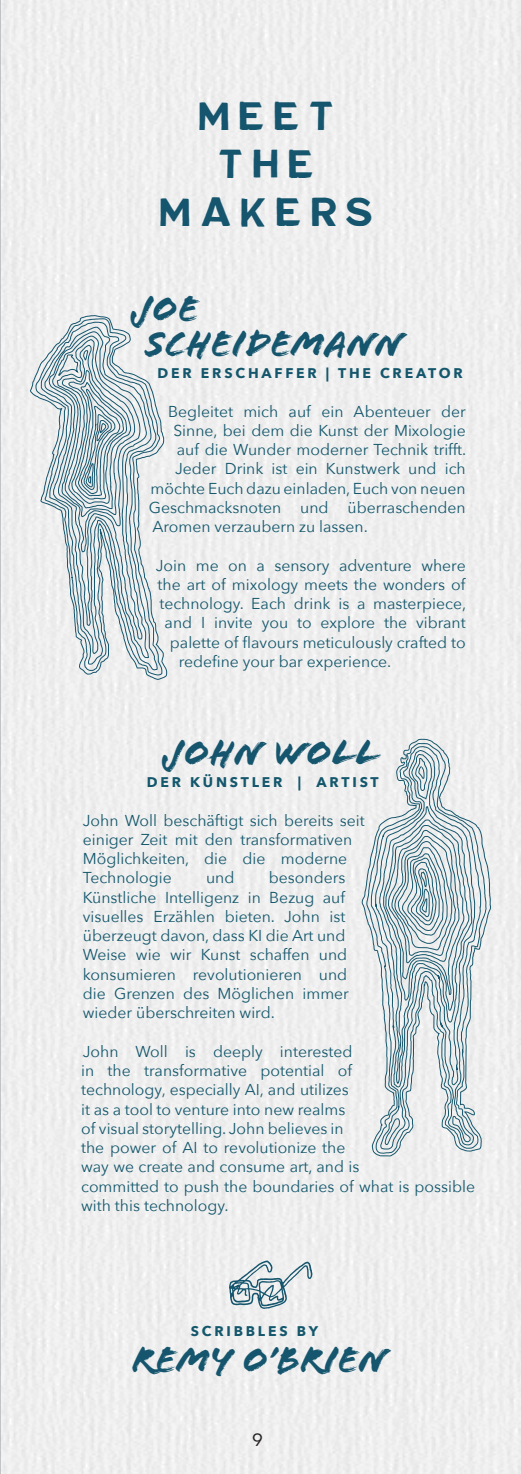
<style>
.page{position:relative;width:521px;height:1474px;background:#fff}
.page>*{position:absolute;margin:0;border:0;box-sizing:border-box;transform-origin:0 0}
.t1{font:40.25px "Brewisten";letter-spacing:.2em;color:#15556d}
.BREWISTEN_HEADER{font:38.5px "Flood Std";color:#15556d}
.t2{font:21px "Neutra Text";color:#231f20}
.Body_Text{font:15.75px/19.2px "Avenir Next";color:#14576c}
.Body_Text-2{font:700 14px "Avenir Next";letter-spacing:.2em;color:#14576c}
</style>
<div class="page">
<div style="left:1px;top:0;width:520px;height:1473px;background:#eee"></div>
<hr style="left:0;top:0;width:1px;height:1473px;background:#939598">
<svg style="left:30px;top:315px;width:138px;height:365px"></svg>
<svg style="left:58px;top:350px;width:20px;height:26px"></svg>
<svg style="left:361px;top:738px;width:130px;height:529px"></svg>
<svg style="left:229px;top:1260px;width:83px;height:48px"></svg>
<p class="t1" style="left:197px;top:90px;width:139px">MEET</p>
<p class="t1" style="left:217px;top:139px;width:98px">THE</p>
<p class="t1" style="left:159px;top:187px;width:216px">MAKERS</p>
<p class="BREWISTEN_HEADER" style="left:131px;top:287px;width:69px">JOE</p>
<p class="BREWISTEN_HEADER" style="left:145px;top:322px;width:260px">SCHEIDEMANN</p>
<p class="Body_Text-2" style="left:158px;top:361px;width:306px">DER ERSCHAFFER | THE CREATOR</p>
<p class="Body_Text" style="left:168px;top:401px;width:299px">Begleitet mich auf ein Abenteuer der</p>
<p class="Body_Text" style="left:173px;top:420px;width:294px">Sinne, bei dem die Kunst der Mixologie</p>
<p class="Body_Text" style="left:177px;top:439px;width:291px">auf die Wunder moderner Technik trifft.</p>
<p class="Body_Text" style="left:175px;top:458px;width:292px">Jeder Drink ist ein Kunstwerk und ich</p>
<p class="Body_Text" style="left:151px;top:478px;width:316px">möchte Euch dazu einladen, Euch von neuen</p>
<p class="Body_Text" style="left:149px;top:497px;width:318px">Geschmacksnoten und überraschenden</p>
<p class="Body_Text" style="left:152px;top:516px;width:217px">Aromen verzaubern zu lassen.</p>
<p class="Body_Text" style="left:156px;top:555px;width:311px">Join me on a sensory adventure where</p>
<p class="Body_Text" style="left:158px;top:574px;width:309px">the art of mixology meets the wonders of</p>
<p class="Body_Text" style="left:159px;top:593px;width:308px">technology. Each drink is a masterpiece,</p>
<p class="Body_Text" style="left:165px;top:612px;width:303px">and I invite you to explore the vibrant</p>
<p class="Body_Text" style="left:170px;top:632px;width:297px">palette of flavours meticulously crafted to</p>
<p class="Body_Text" style="left:179px;top:651px;width:214px">redefine your bar experience.</p>
<p class="BREWISTEN_HEADER" style="left:163px;top:730px;width:217px">JOHN WOLL</p>
<p class="Body_Text-2" style="left:147px;top:770px;width:233px">DER KÜNSTLER | ARTIST</p>
<p class="Body_Text" style="left:83px;top:809px;width:283px">John Woll beschäftigt sich bereits seit einiger Zeit mit den transformativen<br>Möglichkeiten, die die moderne<br>Technologie</p>
<p class="Body_Text" style="left:83px;top:867px;width:267px;text-indent:186px">besonders<br>Künstliche Intelligenz in Bezug auf visuelles Erzählen bieten. John ist überzeugt davon, dass KI die Art und<br>Weise wie wir Kunst schaffen und konsumieren revolutionieren und die Grenzen des Möglichen immer wieder überschreiten wird.</p>
<p class="Body_Text" style="left:81px;top:1040px;width:395px">John Woll is deeply interested<br>in the transformative potential of<br>technology, especially AI, and utilizes<br>it as a tool to venture into new realms<br>of visual storytelling. John believes in<br>the power of AI to revolutionize the<br>way we create and consume art, and is<br>committed to push the boundaries of what is possible with this technology.</p>
<p class="Body_Text" style="left:206px;top:867px;width:30px">und</p>
<p class="Body_Text-2" style="left:191px;top:1318px;width:129px">SCRIBBLES BY</p>
<p class="BREWISTEN_HEADER" style="left:132px;top:1336px;width:257px">REMY O’BRIEN</p>
<p class="t2" style="left:252px;top:1423px;width:12px">9</p>
</div>
